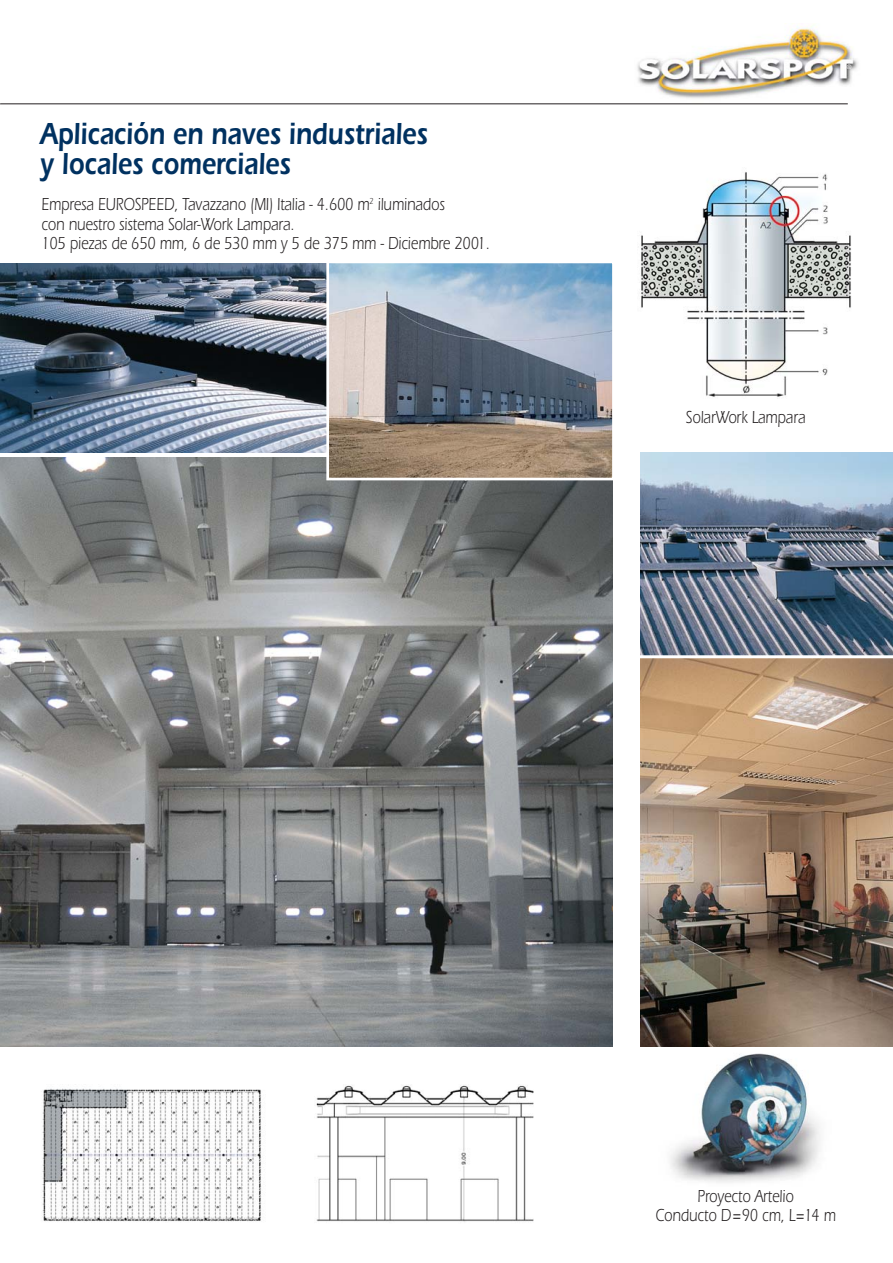
<style>
.page{position:relative;width:893px;height:1263px;background:#fff}
.page>*{position:absolute;margin:0;border:0;box-sizing:border-box;transform-origin:0 0}
.t1{font:600 31.5px/29.8px "Itc Eras";color:#003160;scale:.8 1}
.t2{font:18px/19.5px "Itc Eras";color:#231f20;scale:.8 1}
.t3{font:500 6.6px "Itc Eras";color:#fff}
</style>
<div class="page">
<img style="left:634px;top:26px;width:224px;height:79px">
<hr style="left:0;top:103px;width:847px;height:1px;background:#231f20">
<img style="left:0;top:457px;width:612px;height:590px">
<img style="left:0;top:263px;width:326px;height:190px">
<img style="left:330px;top:265px;width:280px;height:211px">
<div style="left:326px;top:261px;width:288px;height:219px;border:3px solid #fff"></div>
<img style="left:42px;top:1088px;width:219px;height:134px">
<img style="left:316px;top:1085px;width:218px;height:137px">
<img style="left:640px;top:453px;width:252px;height:202px">
<img style="left:640px;top:659px;width:252px;height:388px">
<img style="left:670px;top:1053px;width:150px;height:130px">
<hr style="left:0;top:454px;width:328px;height:3px;background:#fff">
<img style="left:641px;top:172px;width:210px;height:225px">
<h1 class="t1" style="left:40px;top:122px;width:485px">Aplicación en naves industriales y locales comerciales</h1>
<p class="t2" style="left:41px;top:196px;width:562px">Empresa EUROSPEED, Tavazzano (MI) Italia - 4.600 m<sup>2</sup> iluminados<br>con nuestro sistema Solar-Work Lampara.<br>105 piezas de 650 mm, 6 de 530 mm y 5 de 375 mm - Diciembre 2001.</p>
<p class="t3" style="left:846px;top:65px;width:7px">®</p>
<p class="t2" style="left:685px;top:409px;width:151px">SolarWork Lampara</p>
<p class="t2" style="left:655px;top:1189px;width:227px;line-height:18.8px;text-align:center">Proyecto Artelio<br>Conducto D=90 cm, L=14 m</p>
</div>
